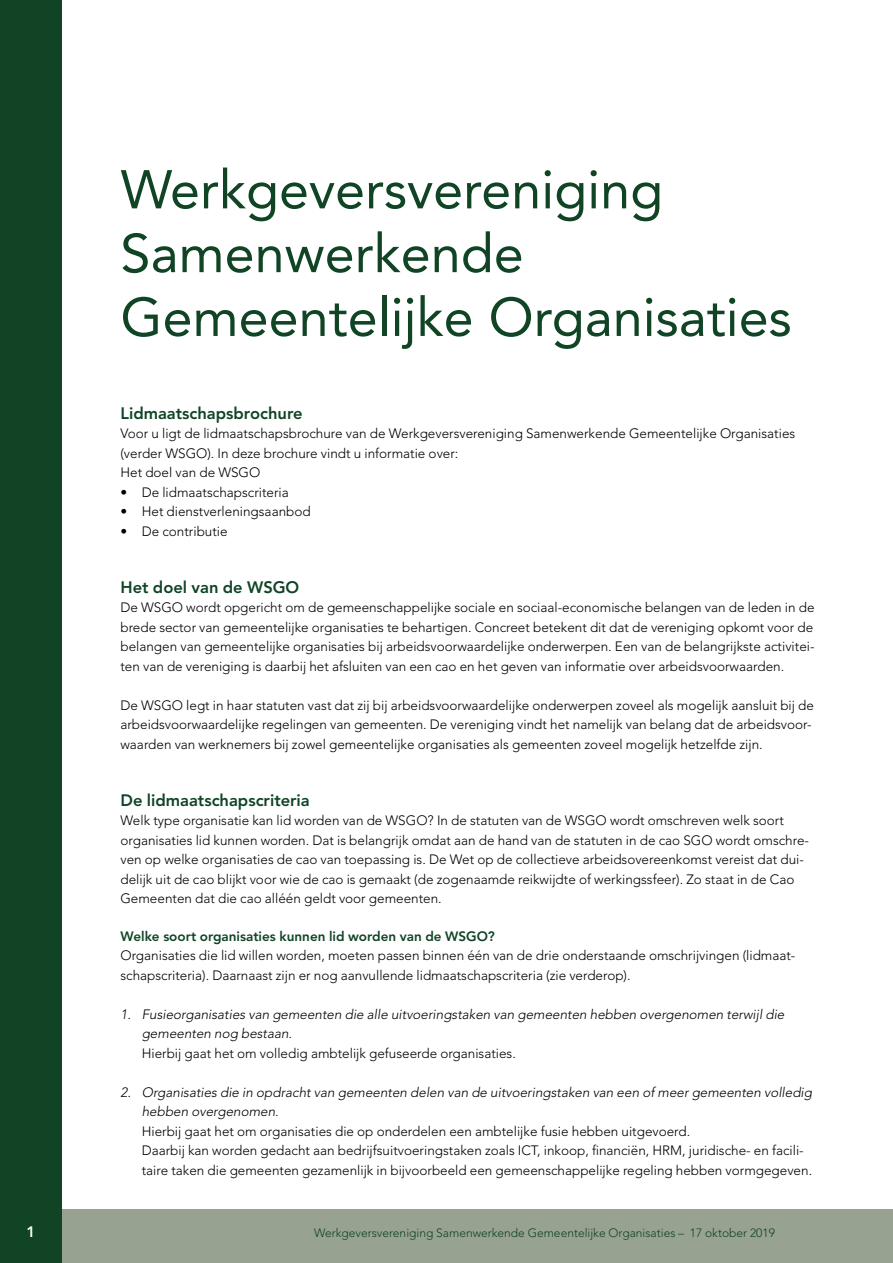
<style>
.page{position:relative;width:893px;height:1263px;background:#fff}
.page>*{position:absolute;margin:0;border:0;box-sizing:border-box;transform-origin:0 0}
.VNG_-_Omslag_titel_b{font:54px/63.8px "Avenir LT Std";color:#104425}
.VNG_-_Tussenkop_1{font:800 16.5px "Avenir LT Std";color:#104425}
.t1{font:800 15px "Avenir LT Std";color:#fff}
.VNG_-_Broodtekst{font:300 13.5px/19.5px "Avenir LT Std";color:#000}
.t2{font:italic 300 13.5px/19.5px "Avenir LT Std";color:#000}
.vet{font:800 13.5px "Avenir LT Std";color:#104425}
.t3{font:300 12px "Avenir LT Std";color:#104425}
.s1{font-style:normal}
.s2{font-style:italic}
</style>
<div class="page">
<div style="left:0;top:1209px;width:893px;height:54px;background:#97a290"></div>
<div style="left:0;top:0;width:62px;height:1263px;background:#104425"></div>
<p class="VNG_-_Omslag_titel_b" style="left:120px;top:158px;width:673px">Werkgeversvereniging<br>Samenwerkende<br>Gemeentelijke Organisaties</p>
<p class="VNG_-_Tussenkop_1" style="left:120px;top:403px;width:184px">Lidmaatschapsbrochure</p>
<p class="VNG_-_Broodtekst" style="left:120px;top:424px;width:676px">Voor u ligt de lidmaatschapsbrochure van de Werkgeversvereniging Samenwerkende Gemeentelijke Organisaties (verder WSGO). In deze brochure vindt u informatie over:</p>
<p class="VNG_-_Broodtekst" style="left:120px;top:463px;width:141px">Het doel van de WSGO</p>
<p class="VNG_-_Broodtekst" style="left:120px;top:482px;width:170px">• De lidmaatschapscriteria</p>
<p class="VNG_-_Broodtekst" style="left:120px;top:502px;width:192px">• Het dienstverleningsaanbod</p>
<p class="VNG_-_Broodtekst" style="left:120px;top:521px;width:109px">• De contributie</p>
<p class="VNG_-_Tussenkop_1" style="left:120px;top:577px;width:180px">Het doel van de WSGO</p>
<p class="VNG_-_Broodtekst" style="left:120px;top:598px;width:696px;text-align:justify">De WSGO wordt opgericht om de gemeenschappelijke sociale en sociaal-economische belangen van de leden in de brede sector van gemeentelijke organisaties te behartigen. Concreet betekent dit dat de vereniging opkomt voor de belangen van gemeentelijke organisaties bij arbeidsvoorwaardelijke onderwerpen. Een van de belangrijkste activitei&shy;ten van de vereniging is daarbij het afsluiten van een cao en het geven van informatie over arbeidsvoorwaarden.</p>
<p class="VNG_-_Broodtekst" style="left:120px;top:695px;width:695px">De WSGO legt in haar statuten vast dat zij bij arbeidsvoorwaardelijke onderwerpen zoveel als mogelijk aansluit bij de arbeidsvoorwaardelijke regelingen van gemeenten. De vereniging vindt het namelijk van belang dat de arbeidsvoor&shy;waarden van werknemers bij zowel gemeentelijke organisaties als gemeenten zoveel mogelijk hetzelfde zijn.</p>
<p class="VNG_-_Tussenkop_1" style="left:120px;top:790px;width:191px">De lidmaatschapscriteria</p>
<p class="VNG_-_Broodtekst" style="left:120px;top:811px;width:690px">Welk type organisatie kan lid worden van de WSGO? In de statuten van de WSGO wordt omschreven welk soort organisaties lid kunnen worden. Dat is belangrijk omdat aan de hand van de statuten in de cao SGO wordt omschre&shy;ven op welke organisaties de cao van toepassing is. De Wet op de collectieve arbeidsovereenkomst vereist dat dui&shy;delijk uit de cao blijkt voor wie de cao is gemaakt (de zogenaamde reikwijdte of werkingssfeer). Zo staat in de Cao Gemeenten dat die cao alléén geldt voor gemeenten.</p>
<p class="vet" style="left:120px;top:928px;width:376px">Welke soort organisaties kunnen lid worden van de WSGO?</p>
<p class="VNG_-_Broodtekst" style="left:120px;top:946px;width:676px">Organisaties die lid willen worden, moeten passen binnen één van de drie onderstaande omschrijvingen (lidmaat&shy;schapscriteria). Daarnaast zijn er nog aanvullende lidmaatschapscriteria (zie verderop).</p>
<p class="t2" style="left:142px;top:1005px;width:644px;text-indent:-21px">1. Fusieorganisaties van gemeenten die alle uitvoeringstaken van gemeenten hebben overgenomen terwijl die gemeenten nog bestaan.<br><span class="s1">Hierbij gaat het om volledig ambtelijk gefuseerde organisaties.</span></p>
<p class="VNG_-_Broodtekst" style="left:142px;top:1082px;width:672px;text-indent:-21px"><span class="s2">2. Organisaties die in opdracht van gemeenten delen van de uitvoeringstaken van een of meer gemeenten volledig hebben overgenomen.<br></span>Hierbij gaat het om organisaties die op onderdelen een ambtelijke fusie hebben uitgevoerd.<br>Daarbij kan worden gedacht aan bedrijfsuitvoeringstaken zoals ICT, inkoop, financiën, HRM, juridische- en facili&shy;taire taken die gemeenten gezamenlijk in bijvoorbeeld een gemeenschappelijke regeling hebben vormgegeven.</p>
<p class="t1" style="left:27px;top:1223px;width:10px">1</p>
<p class="t3" style="left:314px;top:1226px;width:462px">Werkgeversvereniging Samenwerkende Gemeentelijke Organisaties – 17 oktober 2019</p>
</div>
